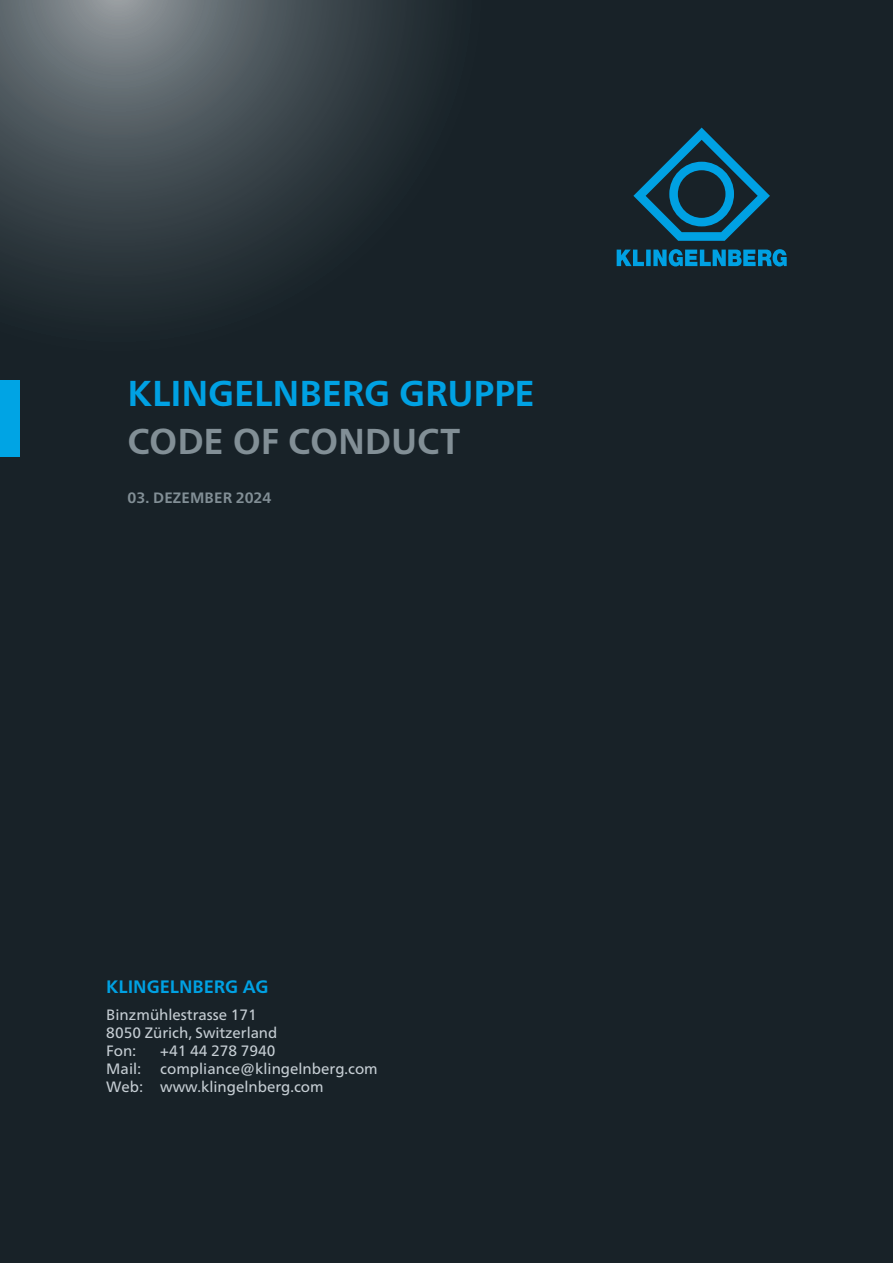
<style>
.page{position:relative;width:893px;height:1263px;background:#182228}
.page>*{position:absolute;margin:0;border:0;box-sizing:border-box;transform-origin:0 0}
.t1{font:700 36px "Frutiger Neue LTW1 G";letter-spacing:-.005em;color:#00a1e3}
.t2{font:700 36px "Frutiger Neue LTW1 G";letter-spacing:-.005em;color:#828f96}
.t3{font:700 18px "Frutiger Neue LTW1 G";color:#00a1e3}
.t4{font:15px/18px "Frutiger Neue LTW1 G";color:#c6ced4}
.t5{font:700 15px "Frutiger Neue LTW1 G";letter-spacing:.01em;color:#828f96}
</style>
<div class="page">
<svg style="left:0;top:0;width:432px;height:302px"></svg>
<svg style="left:617px;top:249px;width:170px;height:17px"></svg>
<svg style="left:633px;top:128px;width:137px;height:113px"></svg>
<div style="left:0;top:380px;width:19px;height:77px;background:#00a4e4"></div>
<h1 class="t1" style="left:128px;top:372px;width:409px">KLINGELNBERG GRUPPE</h1>
<h1 class="t2" style="left:128px;top:420px;width:334px">CODE OF CONDUCT</h1>
<p class="t5" style="left:128px;top:489px;width:145px">03. DEZEMBER 2024</p>
<p class="t3" style="left:106px;top:976px;width:164px">KLINGELNBERG AG</p>
<p class="t4" style="left:106px;top:1005px;width:173px">Binzmühlestrasse 171<br>8050 Zürich, Switzerland<br>Fon:</p>
<p class="t4" style="left:160px;top:1041px;width:117px">+41 44 278 7940</p>
<p class="t4" style="left:106px;top:1059px;width:273px;text-indent:54px">compliance@klingelnberg.com<br>Web: www.klingelnberg.com</p>
<p class="t4" style="left:106px;top:1059px;width:37px">Mail:</p>
</div>
